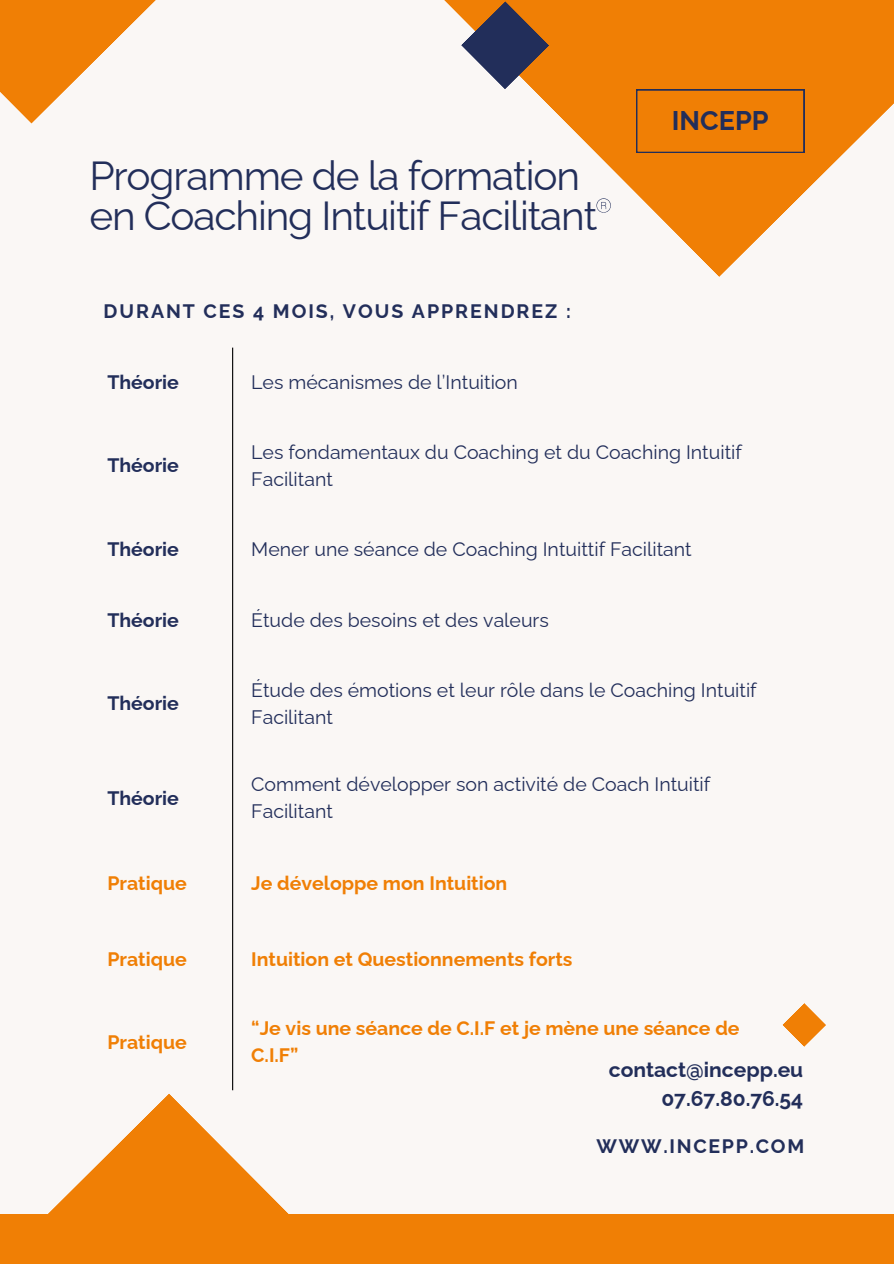
<style>
.page{position:relative;width:894px;height:1264px;background:#fff}
.page>*{position:absolute;margin:0;border:0;box-sizing:border-box;transform-origin:0 0}
.t1{font:40.5px/40.5px "Raleway";letter-spacing:-.03em;color:#222e5a}
.t2{font:700 27px "Raleway";color:#222e5a}
.t3{font:700 21px "Raleway";color:#222e5a}
.t4{font:19.5px/27px "Raleway";color:#222e5a}
.t5{font:700 19.5px/27px "Raleway";color:#f07f05}
.t6{font:700 19.5px "Raleway";color:#222e5a}
.t7{font:700 19.5px "Raleway";letter-spacing:.1em;color:#222e5a}
.t8{font:700 19.5px "Raleway";letter-spacing:.09em;color:#222e5a}
</style>
<div class="page">
<div style="left:0;top:0;width:893px;height:1263px;background:#faf7f5"></div>
<svg style="left:782px;top:1003px;width:44px;height:44px"></svg>
<svg style="left:0;top:0;width:156px;height:124px"></svg>
<svg style="left:49px;top:1094px;width:239px;height:119px;fill:#f07f05"></svg>
<svg style="left:444px;top:0;width:449px;height:277px;fill:#f07f05"></svg>
<svg style="left:460px;top:1px;width:89px;height:89px"></svg>
<hr style="left:232px;top:347px;width:1px;height:743px;background:#000">
<div style="left:636px;top:90px;width:167px;height:63px;background:#f07f05"></div>
<div style="left:0;top:1213px;width:893px;height:50px;background:#f07f05"></div>
<svg style="left:596px;top:197px;width:14px;height:18px"></svg>
<p class="t1" style="left:89px;top:155px;width:509px">Programme de la formation en Coaching Intuitif Facilitant</p>
<p class="t7" style="left:104px;top:300px;width:468px">DURANT CES 4 MOIS, VOUS APPRENDREZ :</p>
<h2 class="t6" style="left:107px;top:371px;width:73px">Théorie</h2>
<p class="t4" style="left:251px;top:369px;width:268px">Les mécanismes de l’Intuition</p>
<p class="t2" style="left:671px;top:105px;width:98px">INCEPP</p>
<h1 class="t6" style="left:107px;top:454px;width:73px">Théorie</h1>
<p class="t4" style="left:251px;top:438px;width:492px">Les fondamentaux du Coaching et du Coaching Intuitif<br>Facilitant</p>
<p class="t6" style="left:107px;top:537px;width:73px">Théorie</p>
<p class="t4" style="left:251px;top:535px;width:442px">Mener une séance de Coaching Intuittif Facilitant</p>
<p class="t6" style="left:107px;top:609px;width:73px">Théorie</p>
<p class="t4" style="left:251px;top:607px;width:299px">Étude des besoins et des valeurs</p>
<p class="t6" style="left:107px;top:692px;width:73px">Théorie</p>
<p class="t6" style="left:107px;top:786px;width:73px">Théorie</p>
<p class="t4" style="left:251px;top:676px;width:507px">Étude des émotions et leur rôle dans le Coaching Intuitif<br>Facilitant</p>
<p class="t4" style="left:251px;top:771px;width:460px">Comment développer son activité de Coach Intuitif<br>Facilitant</p>
<p class="t5" style="left:107px;top:870px;width:81px">Pratique</p>
<p class="t5" style="left:251px;top:870px;width:257px">Je développe mon Intuition</p>
<p class="t5" style="left:107px;top:945px;width:81px">Pratique</p>
<p class="t5" style="left:251px;top:945px;width:323px">Intuition et Questionnements forts</p>
<p class="t5" style="left:107px;top:1028px;width:81px">Pratique</p>
<p class="t5" style="left:251px;top:1014px;width:489px">“Je vis une séance de C.I.F et je mène une séance de<br>C.I.F”</p>
<p class="t3" style="left:608px;top:1056px;width:196px">contact@incepp.eu</p>
<p class="t3" style="left:661px;top:1086px;width:143px">07.67.80.76.54</p>
<p class="t8" style="left:596px;top:1134px;width:209px">WWW.INCEPP.COM</p>
</div>
